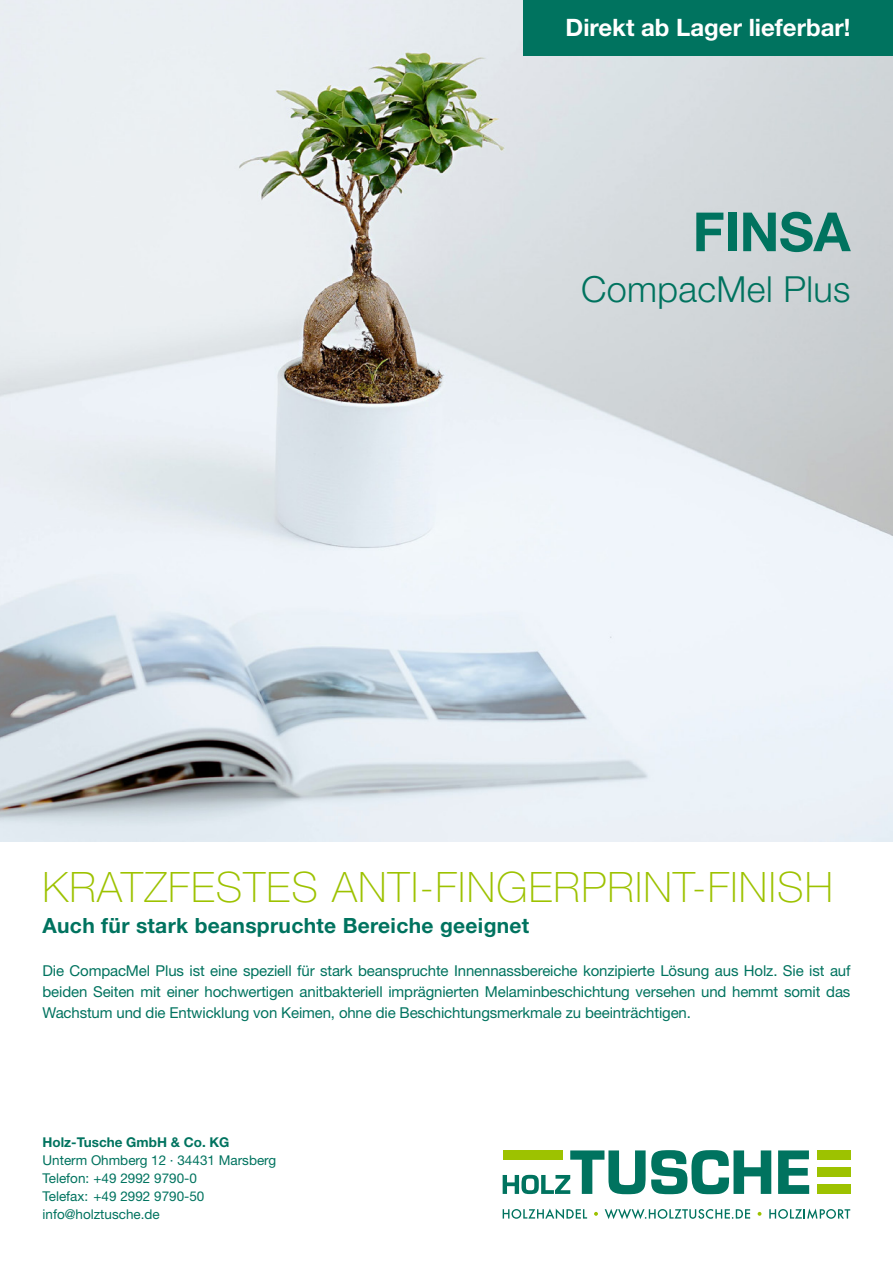
<style>
.page{position:relative;width:893px;height:1263px;background:#fff}
.page>*{position:absolute;margin:0;border:0;box-sizing:border-box;transform-origin:0 0}
.t1{font:700 54px "Helvetica Neue LT Std";letter-spacing:-.01em;color:#00735f}
.t2{font:100 42px "Helvetica Neue LT Std";letter-spacing:.03em;color:#9dc200}
.t3{font:300 36px "Helvetica Neue LT Std";letter-spacing:.01em;color:#00735f}
.t4{font:700 24px "Helvetica Neue LT Std";color:#fff}
.t5{font:700 21px "Helvetica Neue LT Std";letter-spacing:.015em;color:#00735f}
.t6{font:15px/21px "Helvetica Neue LT Std";letter-spacing:-.01em;color:#00735f;text-align:justify}
.t7{font:13.5px/18px "Helvetica Neue LT Std";color:#00735f}
.t8{font:700 13.5px "Helvetica Neue LT Std";color:#00735f}
</style>
<div class="page">
<img style="left:0;top:0;width:893px;height:842px">
<div style="left:523px;top:0;width:370px;height:55px;background:#00735f"></div>
<svg style="left:503px;top:1208px;width:84px;height:11px"></svg>
<svg style="left:594px;top:1212px;width:4px;height:4px"></svg>
<svg style="left:605px;top:1209px;width:145px;height:10px"></svg>
<svg style="left:758px;top:1212px;width:3px;height:4px"></svg>
<svg style="left:769px;top:1208px;width:81px;height:11px"></svg>
<svg style="left:778px;top:1150px;width:31px;height:44px"></svg>
<div style="left:817px;top:1150px;width:33px;height:10px;background:#9dc200"></div>
<div style="left:817px;top:1167px;width:33px;height:10px;background:#9dc200"></div>
<div style="left:817px;top:1185px;width:33px;height:9px;background:#9dc200"></div>
<svg style="left:503px;top:1150px;width:268px;height:44px"></svg>
<h3 class="t4" style="left:566px;top:13px;width:286px">Direkt ab Lager lieferbar!</h3>
<h1 class="t1" style="left:693px;top:199px;width:159px">FINSA</h1>
<h3 class="t3" style="left:581px;top:267px;width:271px">CompacMel Plus</h3>
<h2 class="t2" style="left:43px;top:863px;width:792px">KRATZFESTES ANTI-FINGERPRINT-FINISH</h2>
<h3 class="t5" style="left:43px;top:913px;width:488px">Auch für stark beanspruchte Bereiche geeignet</h3>
<p class="t6" style="left:43px;top:960px;width:809px">Die CompacMel Plus ist eine speziell für stark beanspruchte Innennassbereiche konzipierte Lösung aus Holz. Sie ist auf beiden Seiten mit einer hochwertigen anitbakteriell imprägnierten Melaminbeschichtung versehen und hemmt somit das Wachstum und die Entwicklung von Keimen, ohne die Beschichtungsmerkmale zu beeinträchtigen.</p>
<p class="t8" style="left:43px;top:1134px;width:188px">Holz-Tusche GmbH &amp; Co. KG</p>
<p class="t7" style="left:43px;top:1151px;width:235px">Unterm Ohmberg 12 · 34431 Marsberg<br>Telefon: +49 2992 9790-0<br>Telefax: +49 2992 9790-50 info@holztusche.de</p>
</div>
